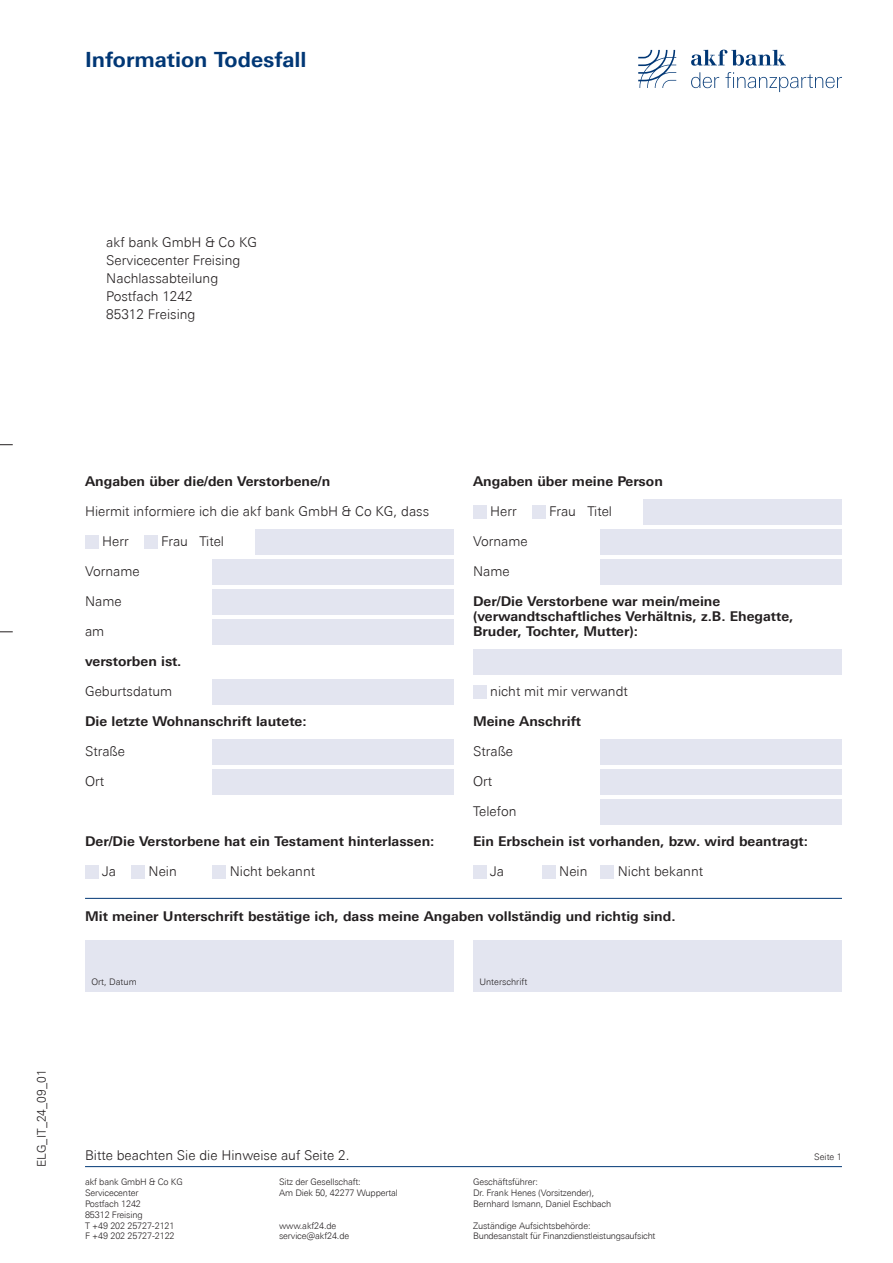
<style>
.page{position:relative;width:893px;height:1263px;background:#fff}
.page>*{position:absolute;margin:0;border:0;box-sizing:border-box;transform-origin:0 0}
.t1{font:700 21px "Univers Next Pro";color:#013775}
.t2{font:700 13.5px/15px "Univers Next Pro";color:#231f20}
.t3{font:300 13.5px/18px "Univers Next Pro";color:#231f20}
.t4{font:300 12px "Univers Next Pro";color:#231f20}
.t5{font:300 9px/10.8px "Univers Next Pro";letter-spacing:-.015em;color:#231f20}
</style>
<div class="page">
<svg style="left:0;top:444px;width:13px;height:1px"></svg>
<svg style="left:0;top:631px;width:13px;height:1px"></svg>
<div style="left:85px;top:535px;width:13px;height:13px;background:#e3e5f0"></div>
<div style="left:144px;top:535px;width:13px;height:13px;background:#e3e5f0"></div>
<div style="left:255px;top:530px;width:199px;height:25px;background:#e3e5f0"></div>
<div style="left:213px;top:560px;width:241px;height:25px;background:#e3e5f0"></div>
<div style="left:213px;top:590px;width:241px;height:25px;background:#e3e5f0"></div>
<div style="left:213px;top:620px;width:241px;height:25px;background:#e3e5f0"></div>
<div style="left:213px;top:680px;width:241px;height:25px;background:#e3e5f0"></div>
<div style="left:213px;top:740px;width:241px;height:25px;background:#e3e5f0"></div>
<div style="left:213px;top:770px;width:241px;height:25px;background:#e3e5f0"></div>
<div style="left:85px;top:865px;width:13px;height:13px;background:#e3e5f0"></div>
<div style="left:131px;top:865px;width:14px;height:13px;background:#e3e5f0"></div>
<div style="left:213px;top:865px;width:13px;height:13px;background:#e3e5f0"></div>
<div style="left:473px;top:505px;width:13px;height:13px;background:#e3e5f0"></div>
<div style="left:532px;top:505px;width:13px;height:13px;background:#e3e5f0"></div>
<div style="left:643px;top:500px;width:199px;height:25px;background:#e3e5f0"></div>
<div style="left:601px;top:530px;width:241px;height:25px;background:#e3e5f0"></div>
<div style="left:601px;top:560px;width:241px;height:25px;background:#e3e5f0"></div>
<div style="left:473px;top:650px;width:369px;height:25px;background:#e3e5f0"></div>
<div style="left:473px;top:685px;width:13px;height:13px;background:#e3e5f0"></div>
<div style="left:601px;top:740px;width:241px;height:25px;background:#e3e5f0"></div>
<div style="left:601px;top:770px;width:241px;height:25px;background:#e3e5f0"></div>
<div style="left:601px;top:800px;width:241px;height:25px;background:#e3e5f0"></div>
<div style="left:473px;top:865px;width:13px;height:13px;background:#e3e5f0"></div>
<div style="left:542px;top:865px;width:13px;height:13px;background:#e3e5f0"></div>
<div style="left:601px;top:865px;width:13px;height:13px;background:#e3e5f0"></div>
<div style="left:85px;top:941px;width:368px;height:51px;background:#e3e5f0"></div>
<div style="left:473px;top:940px;width:368px;height:52px;background:#e3e5f0"></div>
<hr style="left:85px;top:1166px;width:757px;height:1px;background:#013775">
<hr style="left:85px;top:898px;width:757px;height:1px;background:#013775">
<svg style="left:691px;top:72px;width:28px;height:16px"></svg>
<svg style="left:725px;top:72px;width:117px;height:20px"></svg>
<svg style="left:638px;top:50px;width:38px;height:38px"></svg>
<svg style="left:691px;top:50px;width:95px;height:16px"></svg>
<h1 class="t1" style="left:85px;top:47px;width:223px">Information Todesfall</h1>
<p class="t3" style="left:106px;top:233px;width:152px">akf bank GmbH &amp; Co KG<br>Servicecenter Freising<br>Nachlassabteilung<br>Postfach 1242<br>85312 Freising</p>
<p class="t4" style="left:34px;top:1167px;width:99px;rotate:-90deg">ELG_IT_24_09_01</p>
<p class="t2" style="left:85px;top:474px;width:247px">Angaben über die/den Verstorbene/n</p>
<p class="t3" style="left:85px;top:502px;width:346px">Hiermit informiere ich die akf bank GmbH &amp; Co KG, dass</p>
<p class="t3" style="left:102px;top:532px;width:28px">Herr</p>
<p class="t3" style="left:161px;top:532px;width:65px">Frau Titel</p>
<p class="t3" style="left:85px;top:562px;width:56px">Vorname</p>
<p class="t3" style="left:85px;top:592px;width:38px">Name</p>
<p class="t3" style="left:85px;top:622px;width:21px">am</p>
<p class="t2" style="left:85px;top:654px;width:98px">verstorben ist.</p>
<p class="t3" style="left:85px;top:682px;width:89px">Geburtsdatum</p>
<p class="t2" style="left:85px;top:714px;width:223px">Die letzte Wohnanschrift lautete:</p>
<p class="t3" style="left:85px;top:742px;width:42px">Straße</p>
<p class="t3" style="left:85px;top:772px;width:21px">Ort</p>
<p class="t2" style="left:85px;top:834px;width:351px">Der/Die Verstorbene hat ein Testament hinterlassen:</p>
<p class="t3" style="left:102px;top:862px;width:15px">Ja</p>
<p class="t3" style="left:149px;top:862px;width:30px">Nein</p>
<p class="t3" style="left:230px;top:862px;width:87px">Nicht bekannt</p>
<p class="t2" style="left:473px;top:474px;width:191px">Angaben über meine Person</p>
<p class="t3" style="left:490px;top:502px;width:28px">Herr</p>
<p class="t3" style="left:549px;top:502px;width:65px">Frau Titel</p>
<p class="t3" style="left:473px;top:532px;width:56px">Vorname</p>
<p class="t3" style="left:473px;top:562px;width:38px">Name</p>
<p class="t2" style="left:473px;top:594px;width:322px">Der/Die Verstorbene war mein/meine (verwandtschaftliches Verhältnis, z.B. Ehegatte,<br>Bruder, Tochter, Mutter):</p>
<p class="t3" style="left:490px;top:682px;width:139px">nicht mit mir verwandt</p>
<p class="t2" style="left:473px;top:714px;width:110px">Meine Anschrift</p>
<p class="t3" style="left:473px;top:742px;width:42px">Straße</p>
<p class="t3" style="left:473px;top:772px;width:21px">Ort</p>
<p class="t3" style="left:473px;top:802px;width:45px">Telefon</p>
<p class="t2" style="left:473px;top:834px;width:336px">Ein Erbschein ist vorhanden, bzw. wird beantragt:</p>
<p class="t3" style="left:490px;top:862px;width:15px">Ja</p>
<p class="t3" style="left:559px;top:862px;width:30px">Nein</p>
<p class="t3" style="left:618px;top:862px;width:87px">Nicht bekannt</p>
<p class="t2" style="left:85px;top:909px;width:592px">Mit meiner Unterschrift bestätige ich, dass meine Angaben vollständig und richtig sind.</p>
<p class="t5" style="left:91px;top:977px;width:47px">Ort, Datum</p>
<p class="t5" style="left:479px;top:976px;width:49px">Unterschrift</p>
<p class="t3" style="left:85px;top:1146px;width:266px">Bitte beachten Sie die Hinweise auf Seite 2.</p>
<p class="t5" style="left:814px;top:1151px;width:29px">Seite 1</p>
<p class="t5" style="left:85px;top:1177px;width:99px">akf bank GmbH &amp; Co KG<br>Servicecenter<br>Postfach 1242<br>85312 Freising<br>T +49 202 25727-2121<br>F +49 202 25727-2122</p>
<p class="t5" style="left:473px;top:1177px;width:140px">Geschäftsführer:<br>Dr. Frank Henes (Vorsitzender),<br>Bernhard Ismann, Daniel Eschbach</p>
<p class="t5" style="left:279px;top:1177px;width:120px">Sitz der Gesellschaft:<br>Am Diek 50, 42277 Wuppertal</p>
<p class="t5" style="left:279px;top:1220px;width:72px">www.akf24.de service@akf24.de</p>
<p class="t5" style="left:473px;top:1220px;width:184px">Zuständige Aufsichtsbehörde:<br>Bundesanstalt für Finanzdienstleistungsaufsicht</p>
</div>
